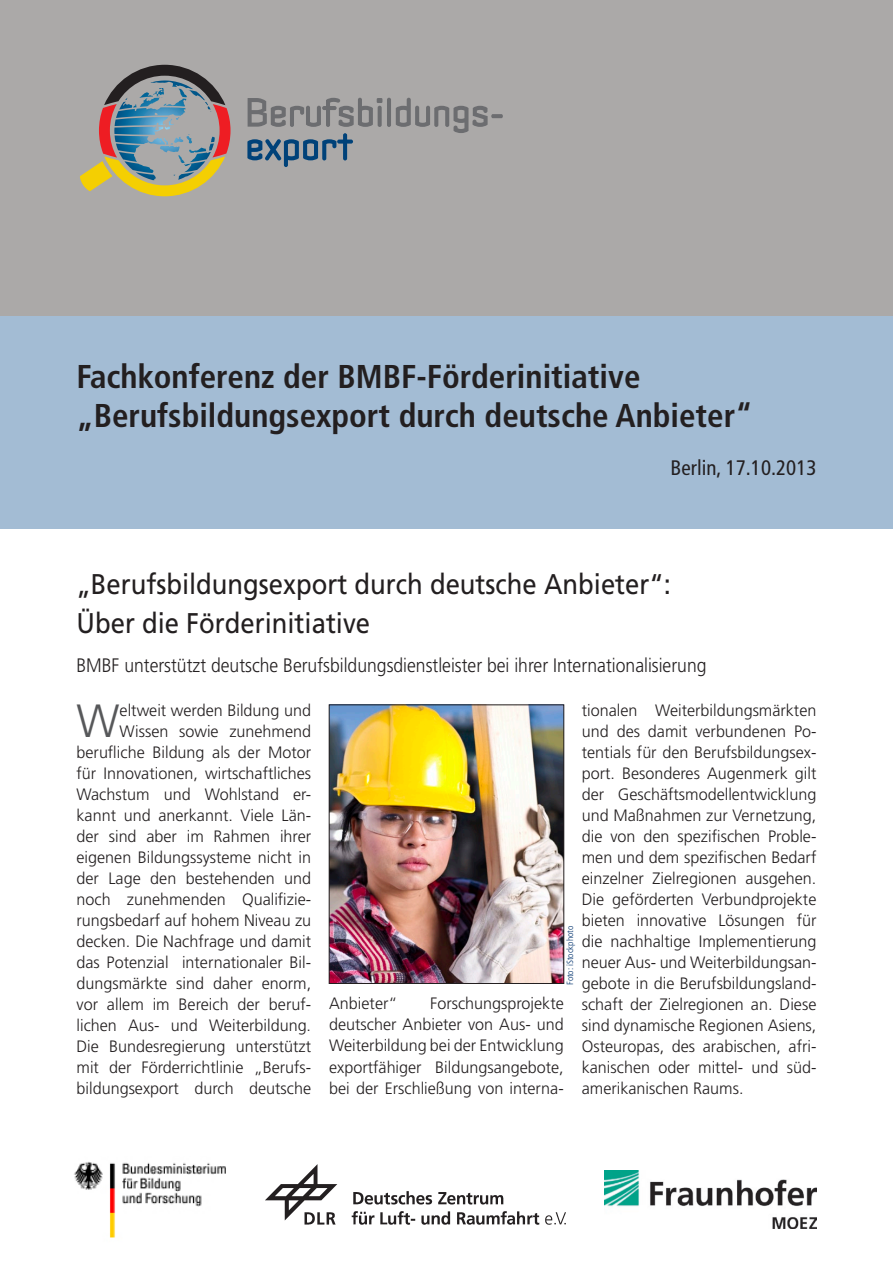
<style>
.page{position:relative;width:893px;height:1263px;background:#fff}
.page>*{position:absolute;margin:0;border:0;box-sizing:border-box;transform-origin:0 0}
.Ansprechpartner{font:300 46.65px "Frutiger";color:#57585a}
.t1{font:700 condensed 33px "Frutiger";color:#231f20}
.Überschrift_neu{font:28.5px "Frutiger";color:#231f20;scale:.9 1}
.t2{font:condensed 21px "Frutiger";color:#231f20}
.Überschrift_neu-2{font:300 19.5px "Frutiger";color:#231f20;scale:.9 1}
.Ansprechpartner-2{font:300 16.5px/21px "Frutiger";color:#231f20;text-align:justify}
.Zitat{font:300 condensed 9px "Frutiger";color:#00326d;scale:1.04 1}
</style>
<div class="page">
<div style="left:0;top:292px;width:893px;height:237px;background:#a3bcd4"></div>
<div style="left:0;top:0;width:893px;height:316px;background:#aba9a8"></div>
<svg style="left:248px;top:98px;width:134px;height:29px"></svg>
<hr style="left:387px;top:98px;width:4px;height:29px;background:#6c6d70;border-radius:2px">
<svg style="left:396px;top:98px;width:92px;height:35px"></svg>
<hr style="left:491px;top:114px;width:12px;height:4px;background:#6c6d70;border-radius:2px">
<svg style="left:247px;top:133px;width:106px;height:34px"></svg>
<svg style="left:80px;top:65px;width:151px;height:131px"></svg>
<img style="left:331px;top:706px;width:231px;height:276px">
<div style="left:329px;top:704px;width:235px;height:280px;border:1px solid #231f20"></div>
<img style="left:74px;top:1162px;width:152px;height:76px">
<img style="left:266px;top:1165px;width:299px;height:60px">
<img style="left:604px;top:1170px;width:213px;height:58px">
<p class="t1" style="left:77px;top:357px;width:565px">Fachkonferenz der BMBF-Förderinitiative</p>
<p class="t1" style="left:77px;top:396px;width:677px">„Berufsbildungsexport durch deutsche Anbieter“</p>
<p class="t2" style="left:671px;top:456px;width:147px">Berlin, 17.10.2013</p>
<p class="Überschrift_neu" style="left:77px;top:567px;width:662px">„Berufsbildungsexport durch deutsche Anbieter“:</p>
<p class="Überschrift_neu" style="left:77px;top:606px;width:328px">Über die Förderinitiative</p>
<p class="Überschrift_neu-2" style="left:77px;top:654px;width:701px">BMBF unterstützt deutsche Berufsbildungsdienstleister bei ihrer Internationalisierung</p>
<p class="Ansprechpartner-2" style="left:77px;top:699px;width:236px;text-align:right">eltweit werden Bildung und<br>Wissen sowie zunehmend berufliche Bildung als der Motor für Innovationen, wirtschaftliches<br>Wachstum und Wohlstand er&shy;kannt und anerkannt. Viele Län&shy;der sind aber im Rahmen ihrer eigenen Bildungssysteme nicht in der Lage den bestehenden und noch zunehmenden Qualifizie&shy;rungsbedarf auf hohem Niveau zu decken. Die Nachfrage und damit das Potenzial internationaler Bil&shy;dungsmärkte sind daher enorm, vor allem im Bereich der beruf&shy;lichen Aus- und Weiterbildung.<br>Die Bundesregierung unterstützt mit der Förderrichtlinie „Berufs&shy;bildungsexport durch deutsche</p>
<p class="Ansprechpartner" style="left:77px;top:694px;width:45px">W</p>
<p class="Ansprechpartner-2" style="left:582px;top:699px;width:236px">tionalen Weiterbildungsmärkten und des damit verbundenen Po&shy;tentials für den Berufsbildungsex&shy;port. Besonderes Augenmerk gilt der Geschäftsmodellentwicklung und Maßnahmen zur Vernetzung, die von den spezifischen Proble&shy;men und dem spezifischen Bedarf einzelner Zielregionen ausgehen.<br>Die geförderten Verbundprojekte bieten innovative Lösungen für die nachhaltige Implementierung neuer Aus- und Weiterbildungsan&shy;gebote in die Berufsbildungsland&shy;schaft der Zielregionen an. Diese sind dynamische Regionen Asiens, Osteuropas, des arabischen, afri&shy;kanischen oder mittel- und süd&shy;amerikanischen Raums.</p>
<p class="Zitat" style="left:565px;top:985px;width:58px;rotate:-90deg">Foto: iStockphoto</p>
<p class="Ansprechpartner-2" style="left:329px;top:993px;width:236px;text-indent:101px">Forschungsprojekte deutscher Anbieter von Aus- und Weiterbildung bei der Entwicklung exportfähiger Bildungsangebote, bei der Erschließung von interna-</p>
<p class="Ansprechpartner-2" style="left:329px;top:993px;width:70px">Anbieter“</p>
</div>
